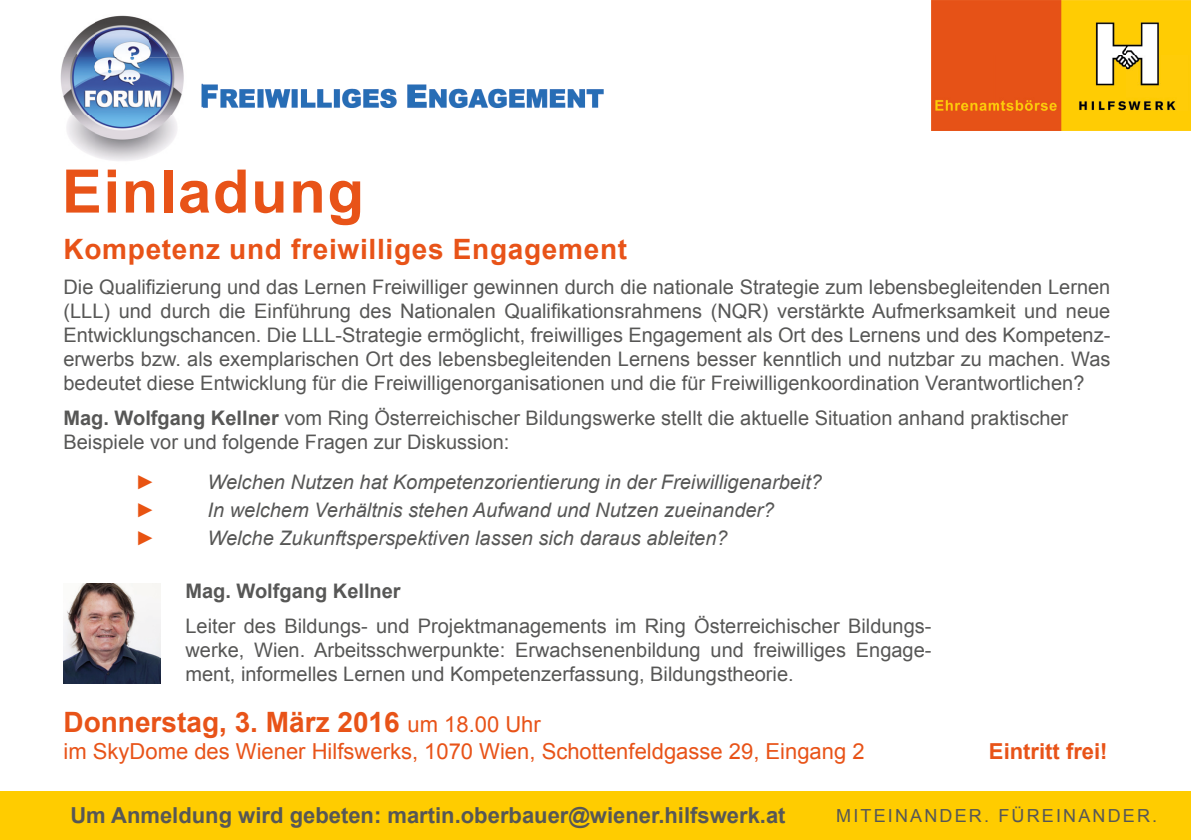
<style>
.page{position:relative;width:1191px;height:840px;background:#fff}
.page>*{position:absolute;margin:0;border:0;box-sizing:border-box;transform-origin:0 0}
.t1{font:700 60px "Arial";letter-spacing:.025em;color:#e85318}
.t2{font:700 28px "Arial";letter-spacing:.025em;color:#e85318}
.t3{font:700 28px "Arial";color:#e85318}
.t4{font:22px "Arial";color:#e85318}
.t5{font:700 22px "Arial";color:#575756}
.t6{font:700 22px "Arial";color:#e85318}
.t7{font:20px/24px "Arial";color:#575756;text-align:justify}
.t8{font:italic 20px "Arial";color:#575756}
.t9{font:700 20px "Arial";color:#575756}
.t10{font:20px "Arial";color:#e85312}
.t11{font:18px "Arial";letter-spacing:.12em;color:#575756}
.s1{font-weight:700}
.s2{font-weight:400;font-size:22px}
</style>
<div class="page">
<img style="left:931px;top:0;width:260px;height:130px">
<img style="left:996px;top:0;width:65px;height:1px">
<img style="left:1061px;top:0;width:65px;height:1px">
<img style="left:1126px;top:0;width:65px;height:1px">
<img style="left:931px;top:55px;width:1px;height:56px">
<img style="left:60px;top:15px;width:124px;height:146px">
<img style="left:201px;top:83px;width:196px;height:25px">
<img style="left:407px;top:84px;width:197px;height:24px">
<div style="left:0;top:790px;width:1191px;height:49px;background:#fc0"></div>
<img style="left:63px;top:583px;width:98px;height:100px">
<h1 class="t1" style="left:62px;top:151px;width:304px">Einladung</h1>
<h2 class="t2" style="left:63px;top:230px;width:565px">Kompetenz und freiwilliges Engagement</h2>
<p class="t7" style="left:63px;top:275px;width:1048px">Die Qualifizierung und das Lernen Freiwilliger gewinnen durch die nationale Strategie zum lebensbegleitenden Lernen (LLL) und durch die Einführung des Nationalen Qualifikationsrahmens (NQR) verstärkte Aufmerksamkeit und neue Entwicklungschancen. Die LLL-Strategie ermöglicht, freiwilliges Engagement als Ort des Lernens und des Kompetenz&shy;erwerbs bzw. als exemplarischen Ort des lebensbegleitenden Lernens besser kenntlich und nutzbar zu machen. Was bedeutet diese Entwicklung für die Freiwilligenorganisationen und die für Freiwilligenkoordination Verantwortlichen?</p>
<p class="t7" style="left:63px;top:406px;width:1006px"><span class="s1">Mag. Wolfgang Kellner</span> vom Ring Österreichischer Bildungswerke stellt die aktuelle Situation anhand praktischer<br>Beispiele vor und folgende Fragen zur Diskussion:</p>
<p class="t10" style="left:135px;top:468px;width:21px">►</p>
<p class="t8" style="left:207px;top:468px;width:616px">Welchen Nutzen hat Kompetenzorientierung in der Freiwilligenarbeit?</p>
<p class="t10" style="left:135px;top:496px;width:21px">►</p>
<p class="t8" style="left:207px;top:496px;width:568px">In welchem Verhältnis stehen Aufwand und Nutzen zueinander?</p>
<p class="t10" style="left:135px;top:524px;width:21px">►</p>
<p class="t8" style="left:207px;top:524px;width:521px">Welche Zukunftsperspektiven lassen sich daraus ableiten?</p>
<p class="t9" style="left:185px;top:577px;width:217px">Mag. Wolfgang Kellner</p>
<p class="t7" style="left:185px;top:614px;width:747px">Leiter des Bildungs- und Projektmanagements im Ring Österreichischer Bildungs&shy;werke, Wien. Arbeitsschwerpunkte: Erwachsenenbildung und freiwilliges Engage&shy;ment, informelles Lernen und Kompetenzerfassung, Bildungstheorie.</p>
<h2 class="t3" style="left:63px;top:703px;width:479px">Donnerstag, 3. März 2016 <span class="s2">um 18.00 Uhr</span></h2>
<p class="t4" style="left:63px;top:736px;width:802px">im SkyDome des Wiener Hilfswerks, 1070 Wien, Schottenfeldgasse 29, Eingang 2</p>
<p class="t6" style="left:989px;top:735px;width:120px">Eintritt frei!</p>
<p class="t5" style="left:70px;top:799px;width:716px">Um Anmeldung wird gebeten: martin.oberbauer@wiener.hilfswerk.at</p>
<p class="t11" style="left:836px;top:803px;width:322px">MITEINANDER. FÜREINANDER.</p>
</div>
